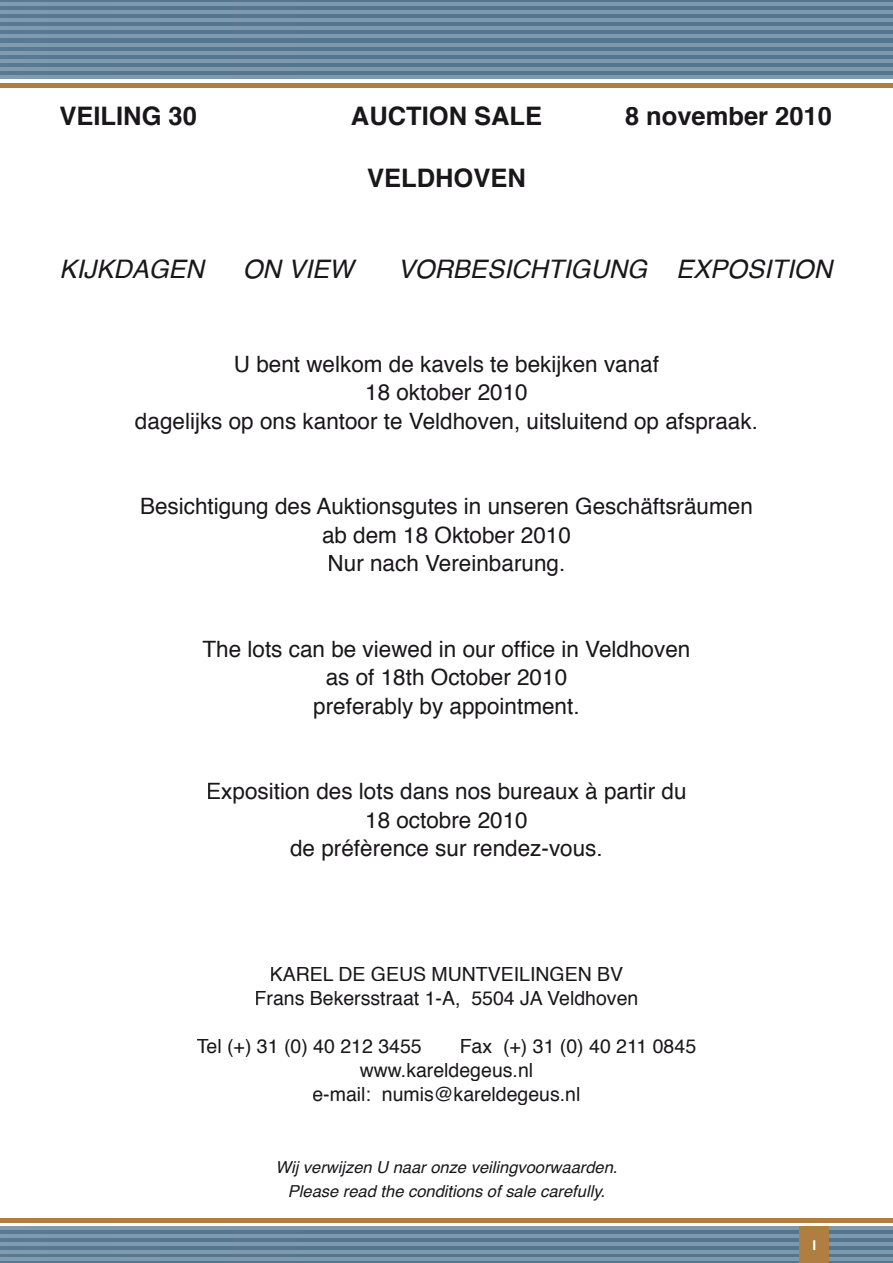
<style>
.page{position:relative;width:893px;height:1263px;background:#fff}
.page>*{position:absolute;margin:0;border:0;box-sizing:border-box;transform-origin:0 0}
.t1{font:700 25.5px "Helvetica";color:#1a171b}
.t2{font:italic 25.5px "Helvetica";color:#1a171b}
.t3{font:22.5px/28.5px "Helvetica";color:#1a171b;text-align:center}
.t4{font:19.5px/24px "Helvetica";color:#1a171b;text-align:center}
.t5{font:italic 16.5px/24px "Helvetica";color:#1a171b;text-align:center}
.t6{font:700 13.5px "Helvetica";color:#fff}
</style>
<div class="page">
<svg style="left:0;top:0;width:893px;height:76px;background:#5c7d96"></svg>
<hr style="left:0;top:83px;width:893px;height:4px;background:#b07e40">
<svg style="left:0;top:1230px;width:893px;height:33px;background:#5b7c95"></svg>
<div style="left:0;top:1218px;width:893px;height:5px;background:#b07e40"></div>
<hr style="left:0;top:1227px;width:893px;height:3px;background:#7e98ac">
<hr style="left:0;top:1234px;width:893px;height:3px;background:#7e98ac">
<hr style="left:0;top:1242px;width:893px;height:3px;background:#7e98ac">
<hr style="left:0;top:1250px;width:893px;height:3px;background:#7e98ac">
<hr style="left:0;top:1258px;width:893px;height:3px;background:#7e98ac">
<div style="left:799px;top:1227px;width:30px;height:36px;background:#b07e40"></div>
<hr style="left:0;top:76px;width:893px;height:3px;background:#7e98ac">
<hr style="left:0;top:68px;width:893px;height:3px;background:#7e98ac">
<hr style="left:0;top:59px;width:893px;height:3px;background:#7e98ac">
<hr style="left:0;top:51px;width:893px;height:3px;background:#7e98ac">
<hr style="left:0;top:43px;width:893px;height:3px;background:#7e98ac">
<hr style="left:0;top:35px;width:893px;height:3px;background:#7e98ac">
<hr style="left:0;top:27px;width:893px;height:3px;background:#7e98ac">
<hr style="left:0;top:19px;width:893px;height:3px;background:#7e98ac">
<hr style="left:0;top:10px;width:893px;height:3px;background:#7e98ac">
<hr style="left:0;top:2px;width:893px;height:3px;background:#7e98ac">
<p class="t1" style="left:60px;top:96px;width:139px">VEILING 30</p>
<p class="t1" style="left:351px;top:96px;width:193px">AUCTION SALE</p>
<p class="t1" style="left:625px;top:96px;width:208px">8 november 2010</p>
<p class="t1" style="left:367px;top:157px;width:160px">VELDHOVEN</p>
<p class="t2" style="left:60px;top:249px;width:146px">KIJKDAGEN</p>
<p class="t2" style="left:243px;top:249px;width:112px">ON VIEW</p>
<p class="t2" style="left:398px;top:249px;width:436px">VORBESICHTIGUNG EXPOSITION</p>
<p class="t3" style="left:135px;top:350px;width:624px">U bent welkom de kavels te bekijken vanaf<br>18 oktober 2010<br>dagelijks op ons kantoor te Veldhoven, uitsluitend op afspraak.</p>
<p class="t3" style="left:140px;top:493px;width:614px">Besichtigung des Auktionsgutes in unseren Geschäftsräumen ab dem 18 Oktober 2010<br>Nur nach Vereinbarung.</p>
<p class="t3" style="left:203px;top:635px;width:489px">The lots can be viewed in our office in Veldhoven as of 18th October 2010<br>preferably by appointment.</p>
<p class="t3" style="left:206px;top:778px;width:482px">Exposition des lots dans nos bureaux à partir du<br>18 octobre 2010<br>de préfèrence sur rendez-vous.</p>
<p class="t4" style="left:255px;top:962px;width:385px">KAREL DE GEUS MUNTVEILINGEN BV<br>Frans Bekersstraat 1-A, 5504 JA Veldhoven</p>
<p class="t4" style="left:197px;top:1034px;width:226px">Tel (+) 31 (0) 40 212 3455</p>
<p class="t4" style="left:460px;top:1034px;width:238px">Fax (+) 31 (0) 40 211 0845</p>
<p class="t4" style="left:360px;top:1058px;width:175px">www.kareldegeus.nl</p>
<p class="t4" style="left:312px;top:1082px;width:269px">e-mail: numis@kareldegeus.nl</p>
<p class="t5" style="left:275px;top:1155px;width:344px">Wij verwijzen U naar onze veilingvoorwaarden.<br>Please read the conditions of sale carefully.</p>
<p class="t6" style="left:812px;top:1234px;width:5px">I</p>
</div>
